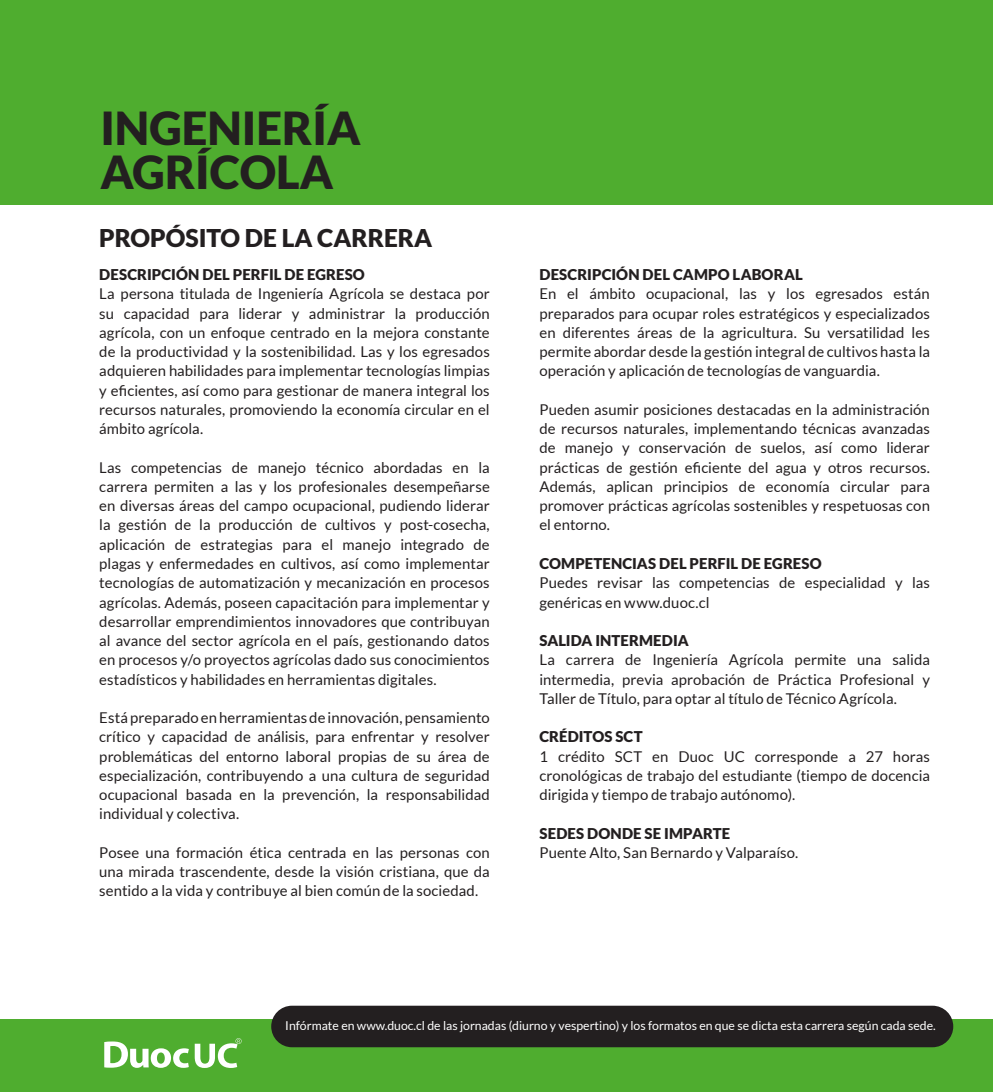
<style>
.page{position:relative;width:993px;height:1092px;background:#fff}
.page>*{position:absolute;margin:0;border:0;box-sizing:border-box;transform-origin:0 0}
.t1{font:900 45.5px/43.8px "Lato";color:#231f20}
.t2{font:900 24.5px "Lato";color:#231f20}
.t3{font:14.88px/19.2px "Lato";letter-spacing:.005em;color:#231f20;text-align:justify}
.t4{font:900 14.88px "Lato";letter-spacing:.01em;color:#231f20}
.t5{font:12.25px "Lato";color:#fff}
</style>
<div class="page">
<div style="left:0;top:1019px;width:992px;height:72px;background:#4fad2f"></div>
<div style="left:271px;top:1005px;width:681px;height:42px;background:#231f20;border-radius:21px"></div>
<div style="left:0;top:0;width:992px;height:204px;background:#4fad2f"></div>
<svg style="left:104px;top:1041px;width:85px;height:26px"></svg>
<svg style="left:195px;top:1038px;width:46px;height:29px"></svg>
<p class="t1" style="left:100px;top:106px;width:262px">INGENIERÍA<br>AGRÍCOLA</p>
<h2 class="t2" style="left:99px;top:224px;width:334px">PROPÓSITO DE LA CARRERA</h2>
<p class="t4" style="left:99px;top:266px;width:267px">DESCRIPCIÓN DEL PERFIL DE EGRESO</p>
<p class="t3" style="left:99px;top:284px;width:392px">La persona titulada de Ingeniería Agrícola se destaca por su capacidad para liderar y administrar la producción agrícola, con un enfoque centrado en la mejora constante de la productividad y la sostenibilidad. Las y los egresados adquieren habilidades para implementar tecnologías limpias y eficientes, así como para gestionar de manera integral los recursos naturales, promoviendo la economía circular en el ámbito agrícola.</p>
<p class="t3" style="left:99px;top:457px;width:392px">Las competencias de manejo técnico abordadas en la carrera permiten a las y los profesionales desempeñarse en diversas áreas del campo ocupacional, pudiendo liderar la gestión de la producción de cultivos y post-cosecha, aplicación de estrategias para el manejo integrado de plagas y enfermedades en cultivos, así como implementar tecnologías de automatización y mecanización en procesos agrícolas. Además, poseen capacitación para implementar y desarrollar emprendimientos innovadores que contribuyan al avance del sector agrícola en el país, gestionando datos en procesos y/o proyectos agrícolas dado sus conocimientos estadísticos y habilidades en herramientas digitales.</p>
<p class="t3" style="left:99px;top:708px;width:392px">Está preparado en herramientas de innovación, pensamiento crítico y capacidad de análisis, para enfrentar y resolver problemáticas del entorno laboral propias de su área de especialización, contribuyendo a una cultura de seguridad ocupacional basada en la prevención, la responsabilidad individual y colectiva.</p>
<p class="t3" style="left:99px;top:842px;width:392px">Posee una formación ética centrada en las personas con una mirada trascendente, desde la visión cristiana, que da sentido a la vida y contribuye al bien común de la sociedad.</p>
<p class="t4" style="left:539px;top:266px;width:265px">DESCRIPCIÓN DEL CAMPO LABORAL</p>
<p class="t3" style="left:539px;top:284px;width:392px">En el ámbito ocupacional, las y los egresados están preparados para ocupar roles estratégicos y especializados en diferentes áreas de la agricultura. Su versatilidad les permite abordar desde la gestión integral de cultivos hasta la operación y aplicación de tecnologías de vanguardia.</p>
<p class="t3" style="left:539px;top:400px;width:392px">Pueden asumir posiciones destacadas en la administración de recursos naturales, implementando técnicas avanzadas de manejo y conservación de suelos, así como liderar prácticas de gestión eficiente del agua y otros recursos.<br>Además, aplican principios de economía circular para promover prácticas agrícolas sostenibles y respetuosas con el entorno.</p>
<p class="t4" style="left:539px;top:555px;width:283px">COMPETENCIAS DEL PERFIL DE EGRESO</p>
<p class="t3" style="left:539px;top:573px;width:392px">Puedes revisar las competencias de especialidad y las genéricas en www.duoc.cl</p>
<p class="t4" style="left:539px;top:632px;width:151px">SALIDA INTERMEDIA</p>
<p class="t3" style="left:539px;top:650px;width:392px">La carrera de Ingeniería Agrícola permite una salida intermedia, previa aprobación de Práctica Profesional y Taller de Título, para optar al título de Técnico Agrícola.</p>
<p class="t4" style="left:539px;top:728px;width:105px">CRÉDITOS SCT</p>
<p class="t3" style="left:539px;top:746px;width:392px">1 crédito SCT en Duoc UC corresponde a 27 horas cronológicas de trabajo del estudiante (tiempo de docencia dirigida y tiempo de trabajo autónomo).</p>
<p class="t4" style="left:539px;top:824px;width:192px">SEDES DONDE SE IMPARTE</p>
<p class="t3" style="left:539px;top:842px;width:260px">Puente Alto, San Bernardo y Valparaíso.</p>
<p class="t5" style="left:285px;top:1019px;width:652px">Infórmate en www.duoc.cl de las jornadas (diurno y vespertino) y los formatos en que se dicta esta carrera según cada sede.</p>
</div>
